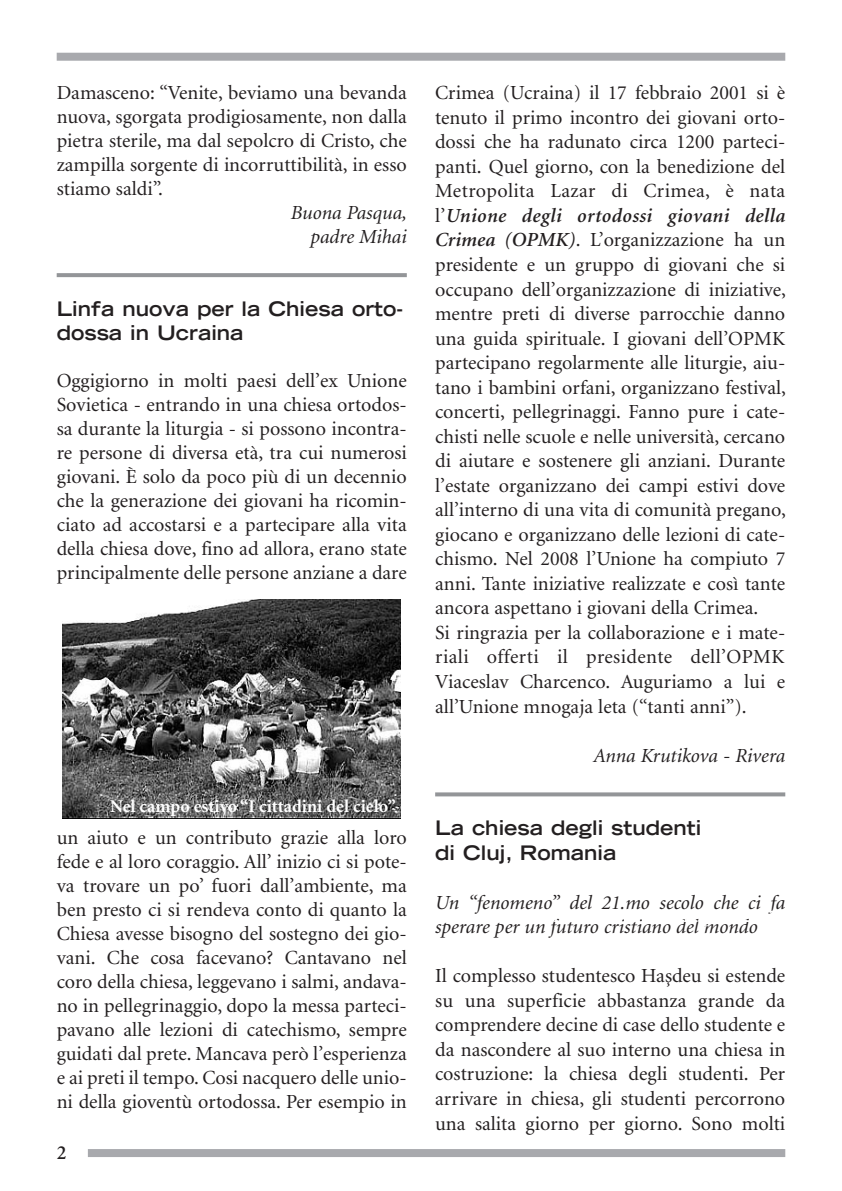
<style>
.page{position:relative;width:842px;height:1191px;background:#fff}
.page>*{position:absolute;margin:0;border:0;box-sizing:border-box;transform-origin:0 0}
.t1{font:20px/24.6px "Minion";color:#231f20;text-align:justify}
.t2{font:italic 20px/24px "Minion";color:#231f20;text-align:right}
.t3{font:700 expanded 20px/24px "Trade Gothic LH";color:#231f20}
.t4{font:600 20px "Minion";color:#231f20}
.t5{font:700 18px "Minion";color:#fff}
.s1{font-weight:600;font-style:italic}
.s2{font-family:"Minion Romanian"}
</style>
<div class="page">
<svg style="left:57px;top:273px;width:350px;height:4px"></svg>
<svg style="left:435px;top:792px;width:350px;height:4px"></svg>
<div style="left:57px;top:53px;width:728px;height:8px;background:#a8a9ad"></div>
<div style="left:88px;top:1149px;width:697px;height:8px;background:#a8a9ad"></div>
<img style="left:62px;top:599px;width:338px;height:219px">
<p class="t1" style="left:57px;top:82px;width:352px;line-height:24px">Damasceno: “Venite, beviamo una bevanda nuova, sgorgata prodigiosamente, non dalla pietra sterile, ma dal sepolcro di Cristo, che zampilla sorgente di incorruttibilità, in esso stiamo saldi”.</p>
<p class="t2" style="left:291px;top:202px;width:118px">Buona Pasqua, padre Mihai</p>
<p class="t3" style="left:57px;top:298px;width:348px">Linfa nuova per la Chiesa orto&shy;dossa in Ucraina</p>
<p class="t1" style="left:57px;top:370px;width:352px;line-height:24px">Oggigiorno in molti paesi dell’ex Unione Sovietica - entrando in una chiesa ortodos&shy;sa durante la liturgia - si possono incontra&shy;re persone di diversa età, tra cui numerosi giovani. È solo da poco più di un decennio che la generazione dei giovani ha ricomin&shy;ciato ad accostarsi e a partecipare alla vita della chiesa dove, fino ad allora, erano state principalmente delle persone anziane a dare</p>
<p class="t5" style="left:110px;top:799px;width:287px">Nel campo estivo “I cittadini del cielo”</p>
<p class="t1" style="left:57px;top:826px;width:352px;line-height:24px">un aiuto e un contributo grazie alla loro fede e al loro coraggio. All’ inizio ci si pote&shy;va trovare un po’ fuori dall’ambiente, ma ben presto ci si rendeva conto di quanto la Chiesa avesse bisogno del sostegno dei gio&shy;vani. Che cosa facevano? Cantavano nel coro della chiesa, leggevano i salmi, andava&shy;no in pellegrinaggio, dopo la messa parteci&shy;pavano alle lezioni di catechismo, sempre guidati dal prete. Mancava però l’esperienza e ai preti il tempo. Cosi nacquero delle unio&shy;ni della gioventù ortodossa. Per esempio in</p>
<p class="t4" style="left:57px;top:1144px;width:11px">2</p>
<p class="t1" style="left:435px;top:82px;width:352px;text-align:left">Crimea (Ucraina) il 17 febbraio 2001 si è tenuto il primo incontro dei giovani orto&shy;dossi che ha radunato circa 1200 parteci&shy;panti. Quel giorno, con la benedizione del Metropolita Lazar di Crimea, è nata l’<span class="s1">Unione degli ortodossi giovani della Crimea (OPMK)</span>. L’organizzazione ha un presidente e un gruppo di giovani che si occupano dell’organizzazione di iniziative, mentre preti di diverse parrocchie danno una guida spirituale. I giovani dell’OPMK partecipano regolarmente alle liturgie, aiu&shy;tano i bambini orfani, organizzano festival, concerti, pellegrinaggi. Fanno pure i cate&shy;chisti nelle scuole e nelle università, cercano di aiutare e sostenere gli anziani. Durante l’estate organizzano dei campi estivi dove all’interno di una vita di comunità pregano, giocano e organizzano delle lezioni di cate&shy;chismo. Nel 2008 l’Unione ha compiuto 7 anni. Tante iniziative realizzate e così tante ancora aspettano i giovani della Crimea.<br>Si ringrazia per la collaborazione e i mate&shy;riali offerti il presidente dell’OPMK Viaceslav Charcenco. Auguriamo a lui e all’Unione mnogaja leta (“tanti anni”).</p>
<p class="t2" style="left:593px;top:744px;width:193px">Anna Krutikova - Rivera</p>
<p class="t3" style="left:435px;top:817px;width:268px;line-height:24.6px">La chiesa degli studenti di Cluj, Romania</p>
<p class="t2" style="left:435px;top:891px;width:352px;line-height:24.6px;text-align:left">Un “fenomeno” del 21.mo secolo che ci fa sperare per un futuro cristiano del mondo</p>
<p class="t1" style="left:435px;top:965px;width:352px">Il complesso studentesco Ha<span class="s2">ß</span>deu si estende su una superficie abbastanza grande da comprendere decine di case dello studente e da nascondere al suo interno una chiesa in costruzione: la chiesa degli studenti. Per arrivare in chiesa, gli studenti percorrono una salita giorno per giorno. Sono molti</p>
</div>
